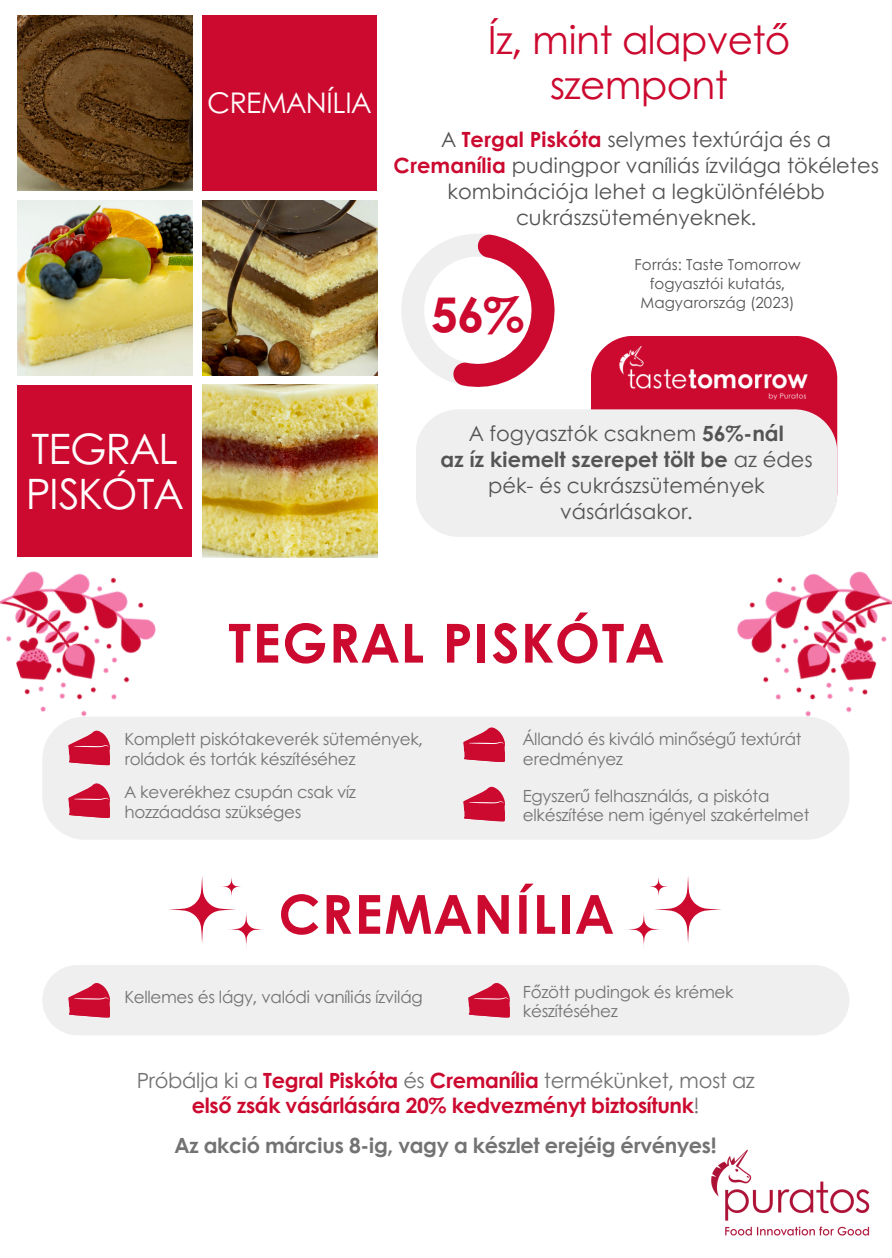
<style>
.page{position:relative;width:892px;height:1258px;background:#fff}
.page>*{position:absolute;margin:0;border:0;box-sizing:border-box;transform-origin:0 0}
.t1{font:700 54px "Century Gothic";letter-spacing:.03em;color:#cc092f}
.t2{font:700 48px "Century Gothic";color:#cc092f}
.t3{font:42px/45px "Century Gothic";letter-spacing:-.02em;color:#fffcfc}
.t4{font:39px/45px "Century Gothic";letter-spacing:-.02em;color:#cc092f;text-align:center}
.t5{font:28.5px "Century Gothic";letter-spacing:-.02em;color:#fffcfc}
.t6{font:21px/26.1px "Century Gothic";color:#545454;text-align:center}
.t7{font:700 21px/24.3px "Century Gothic";letter-spacing:-.02em;color:#cc092f;text-align:center}
.t8{font:700 21px "Century Gothic";letter-spacing:-.02em;color:#737373}
.t9{font:16.8px/19.5px "Century Gothic";letter-spacing:-.02em;color:#737373}
.t10{font:15px/18.9px "Century Gothic";color:#545454;text-align:center}
.s1{font-weight:700;color:#cc092f}
.s2{font-weight:700}
.s3{font-weight:400;color:#737373}
</style>
<div class="page">
<img style="left:17px;top:200px;width:176px;height:175px">
<img style="left:202px;top:200px;width:175px;height:175px">
<img style="left:17px;top:16px;width:176px;height:175px">
<img style="left:202px;top:384px;width:175px;height:173px">
<div style="left:202px;top:16px;width:174px;height:175px;background:#cc092f"></div>
<div style="left:17px;top:384px;width:174px;height:172px;background:#cc092f"></div>
<svg style="left:591px;top:345px;width:246px;height:64px;background:#d12446"></svg>
<div style="left:416px;top:409px;width:421px;height:128px;background:#efefef"></div>
<svg style="left:401px;top:234px;width:153px;height:153px"></svg>
<img style="left:605px;top:336px;width:216px;height:69px">
<div style="left:42px;top:717px;width:807px;height:123px;background:#efefef"></div>
<svg style="left:68px;top:739px;width:42px;height:26px"></svg>
<svg style="left:463px;top:727px;width:42px;height:35px"></svg>
<svg style="left:68px;top:783px;width:42px;height:35px"></svg>
<svg style="left:463px;top:786px;width:42px;height:36px"></svg>
<img style="left:711px;top:1149px;width:159px;height:87px">
<div style="left:42px;top:965px;width:807px;height:70px;background:#efefef"></div>
<svg style="left:68px;top:982px;width:42px;height:36px"></svg>
<svg style="left:468px;top:982px;width:42px;height:36px"></svg>
<img style="left:0;top:556px;width:185px;height:183px">
<svg style="left:169px;top:876px;width:95px;height:71px"></svg>
<img style="left:707px;top:534px;width:184px;height:206px">
<svg style="left:626px;top:876px;width:96px;height:71px"></svg>
<h2 class="t5" style="left:207px;top:81px;width:166px">CREMANÍLIA</h2>
<p class="t4" style="left:487px;top:15px;width:304px">Íz, mint alapvető szempont</p>
<p class="t6" style="left:393px;top:125px;width:486px">A <span class="s1">Tergal Piskóta</span> selymes textúrája és a <span class="s1">Cremanília</span> pudingpor vaníliás ízvilága tökéletes kombinációja lehet a legkülönfélébb cukrászsüteményeknek.</p>
<p class="t2" style="left:431px;top:278px;width:95px">56%</p>
<h3 class="t10" style="left:634px;top:255px;width:168px">Forrás: Taste Tomorrow fogyasztói kutatás,<br>Magyarország (2023)</h3>
<p class="t3" style="left:26px;top:424px;width:159px">TEGRAL<br>PISKÓTA</p>
<p class="t6" style="left:469px;top:419px;width:316px">A fogyasztók csaknem <span class="s2">56%-nál</span></p>
<p class="t6" style="left:440px;top:445px;width:373px"><span class="s2">az íz kiemelt szerepet tölt be</span> az édes pék- és cukrászsütemények vásárlásakor.</p>
<p class="t1" style="left:228px;top:602px;width:436px">TEGRAL PISKÓTA</p>
<p class="t9" style="left:124px;top:729px;width:300px">Komplett piskótakeverék sütemények, roládok és torták készítéséhez</p>
<h1 class="t9" style="left:523px;top:729px;width:280px">Állandó és kiváló minőségű textúrát eredményez</h1>
<p class="t9" style="left:124px;top:781px;width:233px">A keverékhez csupán csak víz hozzáadása szükséges</p>
<p class="t9" style="left:523px;top:785px;width:288px">Egyszerű felhasználás, a piskóta elkészítése nem igényel szakértelmet</p>
<p class="t1" style="left:278px;top:873px;width:336px">CREMANÍLIA</p>
<p class="t9" style="left:124px;top:987px;width:300px">Kellemes és lágy, valódi vaníliás ízvilág</p>
<p class="t9" style="left:523px;top:981px;width:212px">Főzött pudingok és krémek készítéséhez</p>
<p class="t7" style="left:137px;top:1067px;width:619px"><span class="s3">Próbálja ki a</span> Tegral Piskóta <span class="s3">és</span> Cremanília <span class="s3">termékünket, most az </span>első zsák vásárlására 20% kedvezményt biztosítunk<span class="s3">!</span></p>
<p class="t8" style="left:175px;top:1129px;width:543px">Az akció március 8-ig, vagy a készlet erejéig érvényes!</p>
</div>
